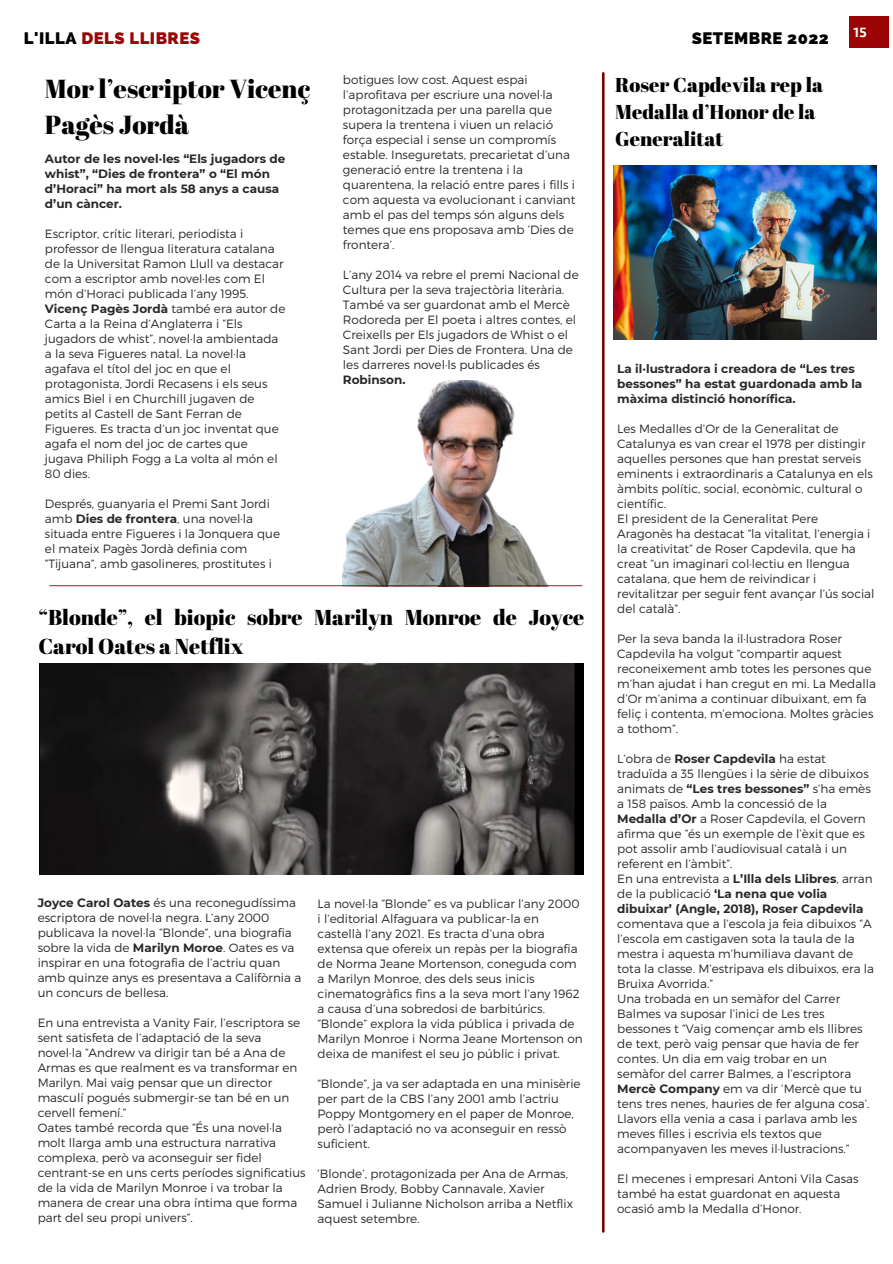
<style>
.page{position:relative;width:893px;height:1264px;background:#fff}
.page>*{position:absolute;margin:0;border:0;box-sizing:border-box;transform-origin:0 0}
.t1{font:26.1px/36px "Abril Fatface";color:#000}
.t2{font:21.6px/29.2px "Abril Fatface";color:#000}
.t3{font:20.1px/27px "Abril Fatface";color:#000}
.t4{font:800 16.65px "Raleway";letter-spacing:.03em;color:#9b0505}
.t5{font:800 16.65px "Raleway";letter-spacing:.03em;color:#000}
.t6{font:700 13.2px "Exo 2";color:#fcffff}
.t7{font:300 12px/15px "Montserrat";color:#282828}
.t8{font:700 12px/15px "Montserrat";color:#282828}
.s1{color:#000}
.s2{font-weight:700}
</style>
<div class="page">
<img style="left:613px;top:165px;width:263px;height:174px">
<div style="left:848px;top:16px;width:40px;height:32px;background:#9b0505"></div>
<img style="left:40px;top:663px;width:543px;height:211px">
<img style="left:343px;top:381px;width:205px;height:204px">
<hr style="left:602px;top:72px;width:2px;height:1160px;background:#760404">
<hr style="left:49px;top:585px;width:533px;height:1px;background:#760404">
<h3 class="t4" style="left:24px;top:28px;width:178px"><span class="s1">L'ILLA</span> DELS LLIBRES</h3>
<h3 class="t5" style="left:691px;top:29px;width:139px">SETEMBRE 2022</h3>
<p class="t6" style="left:853px;top:24px;width:15px">15</p>
<h1 class="t1" style="left:45px;top:70px;width:267px">Mor l’escriptor Vicenç<br>Pagès Jordà</h1>
<p class="t8" style="left:45px;top:152px;width:242px">Autor de les novel·les “Els jugadors de whist”, “Dies de frontera” o “El món d’Horaci” ha mort als 58 anys a causa d’un càncer.</p>
<p class="t7" style="left:45px;top:226px;width:242px">Escriptor, crític literari, periodista i professor de llengua literatura catalana de la Universitat Ramon Llull va destacar com a escriptor amb novel·les com El món d’Horaci publicada l’any 1995.<br><span class="s2">Vicenç Pagès Jordà</span> també era autor de Carta a la Reina d’Anglaterra i “Els jugadors de whist”, novel·la ambientada a la seva Figueres natal. La novel·la agafava el títol del joc en que el protagonista, Jordi Recasens i els seus amics Biel i en Churchill jugaven de petits al Castell de Sant Ferran de Figueres. Es tracta d’un joc inventat que agafa el nom del joc de cartes que jugava Philiph Fogg a La volta al món el 80 dies.</p>
<p class="t7" style="left:45px;top:496px;width:236px">Després, guanyaria el Premi Sant Jordi amb <span class="s2">Dies de frontera</span>, una novel·la situada entre Figueres i la Jonquera que el mateix Pagès Jordà definia com “Tijuana”, amb gasolineres, prostitutes i</p>
<p class="t7" style="left:343px;top:71px;width:234px">botigues low cost. Aquest espai l’aprofitava per escriure una novel·la protagonitzada per una parella que supera la trentena i viuen un relació força especial i sense un compromís estable. Inseguretats, precarietat d’una generació entre la trentena i la quarentena, la relació entre pares i fills i com aquesta va evolucionant i canviant amb el pas del temps són alguns dels temes que ens proposava amb ‘Dies de frontera’.</p>
<p class="t7" style="left:343px;top:266px;width:237px">L’any 2014 va rebre el premi Nacional de Cultura per la seva trajectòria literària.<br>També va ser guardonat amb el Mercè Rodoreda per El poeta i altres contes, el Creixells per Els jugadors de Whist o el Sant Jordi per Dies de Frontera. Una de les darreres novel·ls publicades és</p>
<p class="t8" style="left:343px;top:372px;width:64px">Robinson.</p>
<h2 class="t2" style="left:38px;top:602px;width:547px">“Blonde”, el biopic sobre Marilyn Monroe de Joyce<br>Carol Oates a Netflix</h2>
<p class="t7" style="left:38px;top:894px;width:265px"><span class="s2">Joyce Carol Oates</span> és una reconegudíssima escriptora de novel·la negra. L’any 2000 publicava la novel·la “Blonde”, una biografia sobre la vida de <span class="s2">Marilyn Moroe</span>. Oates es va inspirar en una fotografia de l’actriu quan amb quinze anys es presentava a Califòrnia a un concurs de bellesa.</p>
<p class="t7" style="left:38px;top:1014px;width:269px">En una entrevista a Vanity Fair, l’escriptora se sent satisfeta de l’adaptació de la seva novel·la “Andrew va dirigir tan bé a Ana de Armas es que realment es va transformar en Marilyn. Mai vaig pensar que un director masculí pogués submergir-se tan bé en un cervell femení.”<br>Oates també recorda que “És una novel·la molt llarga amb una estructura narrativa complexa, però va aconseguir ser fidel centrant-se en uns certs períodes significatius de la vida de Marilyn Monroe i va trobar la manera de crear una obra íntima que forma part del seu propi univers”.</p>
<p class="t7" style="left:317px;top:895px;width:266px">La novel·la “Blonde” es va publicar l’any 2000 i l’editorial Alfaguara va publicar-la en castellà l’any 2021. Es tracta d’una obra extensa que ofereix un repàs per la biografia de Norma Jeane Mortenson, coneguda com a Marilyn Monroe, des dels seus inicis cinematogràfics fins a la seva mort l’any 1962 a causa d’una sobredosi de barbitúrics. “Blonde” explora la vida pública i privada de Marilyn Monroe i Norma Jeane Mortenson on deixa de manifest el seu jo públic i privat.</p>
<p class="t7" style="left:317px;top:1075px;width:264px">“Blonde”, ja va ser adaptada en una minisèrie per part de la CBS l’any 2001 amb l’actriu Poppy Montgomery en el paper de Monroe, però l’adaptació no va aconseguir en ressò suficient.</p>
<p class="t7" style="left:317px;top:1165px;width:257px">‘Blonde’, protagonizada per Ana de Armas, Adrien Brody, Bobby Cannavale, Xavier Samuel i Julianne Nicholson arriba a Netflix aquest setembre.</p>
<h3 class="t3" style="left:615px;top:70px;width:209px">Roser Capdevila rep la<br>Medalla d’Honor de la<br>Generalitat</h3>
<p class="t8" style="left:617px;top:361px;width:247px">La il·lustradora i creadora de “Les tres bessones” ha estat guardonada amb la màxima distinció honorífica.</p>
<p class="t7" style="left:617px;top:421px;width:259px">Les Medalles d’Or de la Generalitat de Catalunya es van crear el 1978 per distingir aquelles persones que han prestat serveis eminents i extraordinaris a Catalunya en els àmbits polític, social, econòmic, cultural o científic.<br>El president de la Generalitat Pere Aragonès ha destacat “la vitalitat, l’energia i la creativitat” de Roser Capdevila, que ha creat “un imaginari col·lectiu en llengua catalana, que hem de reivindicar i revitalitzar per seguir fent avançar l’ús social del català”.</p>
<p class="t7" style="left:617px;top:630px;width:260px">Per la seva banda la il·lustradora Roser Capdevila ha volgut “compartir aquest reconeixement amb totes les persones que m’han ajudat i han cregut en mi. La Medalla d’Or m’anima a continuar dibuixant, em fa feliç i contenta, m’emociona. Moltes gràcies a tothom”.</p>
<p class="t7" style="left:617px;top:750px;width:257px">L’obra de <span class="s2">Roser Capdevila</span> ha estat traduïda a 35 llengües i la sèrie de dibuixos animats de <span class="s2">“Les tres bessones”</span> s’ha emès a 158 països. Amb la concessió de la <span class="s2">Medalla d’Or</span> a Roser Capdevila, el Govern afirma que “és un exemple de l’èxit que es pot assolir amb l’audiovisual català i un referent en l’àmbit”.<br>En una entrevista a <span class="s2">L’Illa dels Llibres</span>, arran de la publicació <span class="s2">‘La nena que volia dibuixar’ (Angle, 2018), Roser Capdevila</span></p>
<p class="t7" style="left:617px;top:915px;width:258px">comentava que a l’escola ja feia dibuixos “A l’escola em castigaven sota la taula de la mestra i aquesta m’humiliava davant de tota la classe. M’estripava els dibuixos, era la Bruixa Avorrida.”<br>Una trobada en un semàfor del Carrer Balmes va suposar l’inici de Les tres bessones t “Vaig començar amb els llibres de text, però vaig pensar que havia de fer contes. Un dia em vaig trobar en un semàfor del carrer Balmes, a l’escriptora <span class="s2">Mercè Company</span> em va dir ‘Mercè que tu tens tres nenes, hauries de fer alguna cosa’.<br>Llavors ella venia a casa i parlava amb les meves filles i escrivia els textos que acompanyaven les meves il·lustracions.”</p>
<p class="t7" style="left:617px;top:1170px;width:243px">El mecenes i empresari Antoni Vila Casas també ha estat guardonat en aquesta ocasió amb la Medalla d’Honor.</p>
</div>
